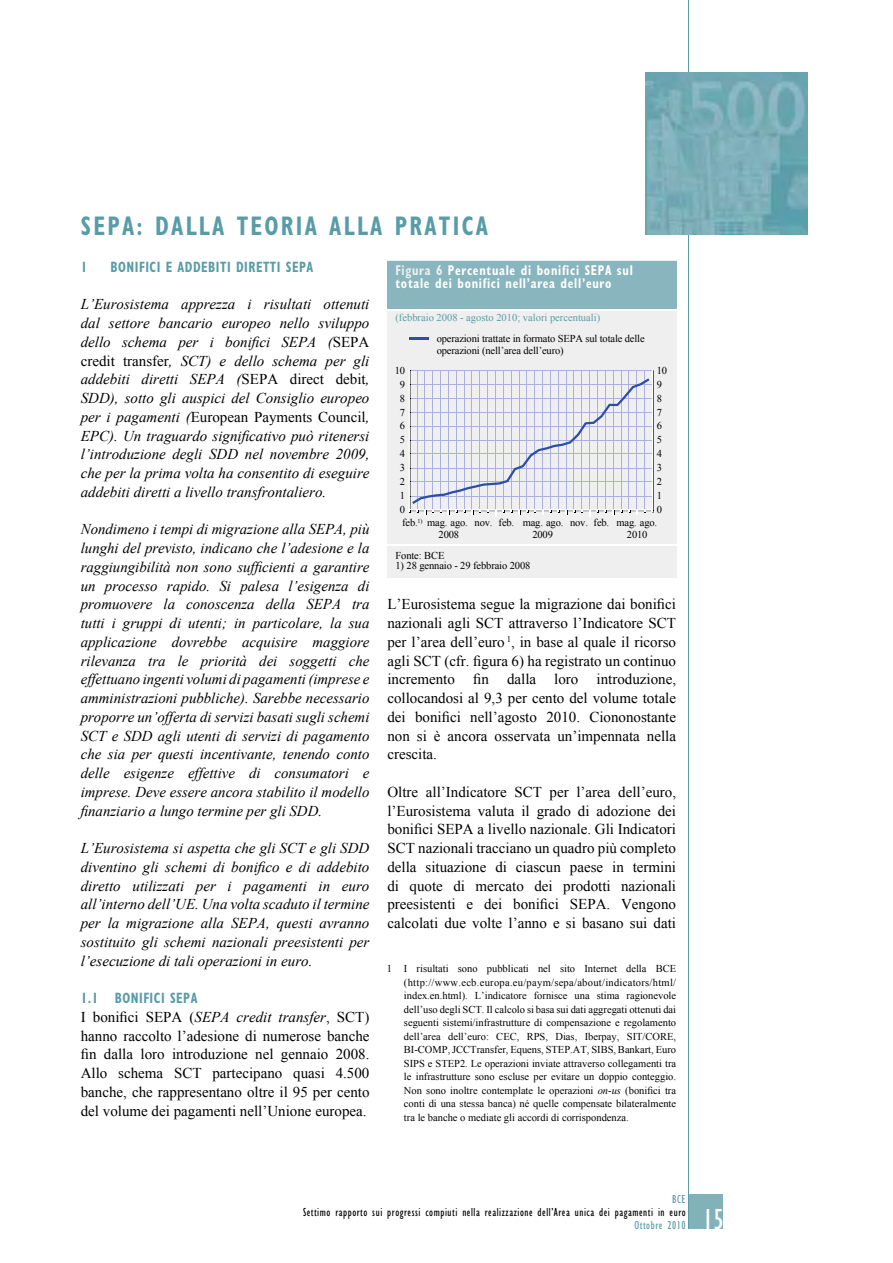
<style>
.page{position:relative;width:893px;height:1263px;background:#fff}
.page>*{position:absolute;margin:0;border:0;box-sizing:border-box;transform-origin:0 0}
.t1{font:condensed 30px "Gill Sans Myriad";color:#fff;scale:.95 1}
.t2{font:700 condensed 27px "Gill Sans Myriad";letter-spacing:.1em;color:#579ca7;scale:.85 1}
.t3{font:italic 15px/18.8px "Times New Roman WGL";color:#000;text-align:justify}
.t4{font:15px/18.8px "Times New Roman WGL";color:#000;text-align:justify}
.t5{font:700 condensed 15px "Gill Sans Myriad";letter-spacing:.04em;color:#579ca7;scale:.85 1}
.t6{font:700 condensed 14.25px/13.5px "Gill Sans Myriad";letter-spacing:.06em;color:#fff;scale:.85 1}
.t7{font:condensed 12px "Gill Sans Myriad";letter-spacing:.05em;color:#000;scale:.95 1}
.t8{font:condensed 12px "Gill Sans Myriad";letter-spacing:.05em;color:#579ca7;scale:.95 1}
.t9{font:10.5px/13.5px "Times New Roman WGL";letter-spacing:-.015em;color:#000;text-align:justify}
.t10{font:10.5px "Times New Roman WGL";color:#579ca7}
.s1{font-style:normal}
.s2{font-style:italic}
.s3{color:#efefef}
</style>
<div class="page">
<div style="left:689px;top:1195px;width:34px;height:34px;background:#81b1b9"></div>
<hr style="left:689px;top:0;width:1px;height:1229px;background:#579ca7">
<img style="left:645px;top:72px;width:163px;height:163px">
<div style="left:387px;top:261px;width:289px;height:317px;background:#efefef"></div>
<div style="left:387px;top:261px;width:289px;height:49px;background:#89b5be"></div>
<hr style="left:387px;top:309px;width:289px;height:1px;background:#fff">
<hr style="left:387px;top:545px;width:289px;height:1px;background:#fff">
<svg style="left:409px;top:370px;width:245px;height:147px"></svg>
<svg style="left:409px;top:338px;width:19px;height:2px"></svg>
<h2 class="t2" style="left:81px;top:217px;width:481px">SEPA: DALLA TEORIA ALLA PRATICA</h2>
<p class="t5" style="left:81px;top:262px;width:9px">1</p>
<p class="t5" style="left:111px;top:262px;width:240px">BONIFICI E ADDEBITI DIRETTI SEPA</p>
<p class="t3" style="left:81px;top:296px;width:290px">L’Eurosistema apprezza i risultati ottenuti dal settore bancario europeo nello sviluppo dello schema per i bonifici SEPA (<span class="s1">SEPA credit transfer</span>, SCT) e dello schema per gli addebiti diretti SEPA (<span class="s1">SEPA direct debit</span>, SDD), sotto gli auspici del Consiglio europeo per i pagamenti (<span class="s1">European Payments Council</span>, EPC). Un traguardo significativo può ritenersi l’introduzione degli SDD nel novembre 2009, che per la prima volta ha consentito di eseguire addebiti diretti a livello transfrontaliero.</p>
<p class="t3" style="left:81px;top:521px;width:290px">Nondimeno i tempi di migrazione alla SEPA, più lunghi del previsto, indicano che l’adesione e la raggiungibilità non sono sufficienti a garantire un processo rapido. Si palesa l’esigenza di promuovere la conoscenza della SEPA tra tutti i gruppi di utenti; in particolare, la sua applicazione dovrebbe acquisire maggiore rilevanza tra le priorità dei soggetti che effettuano ingenti volumi di pagamenti (imprese e amministrazioni pubbliche). Sarebbe necessario proporre un’offerta di servizi basati sugli schemi SCT e SDD agli utenti di servizi di pagamento che sia per questi incentivante, tenendo conto delle esigenze effettive di consumatori e imprese. Deve essere ancora stabilito il modello finanziario a lungo termine per gli SDD.</p>
<p class="t3" style="left:81px;top:840px;width:290px">L’Eurosistema si aspetta che gli SCT e gli SDD diventino gli schemi di bonifico e di addebito diretto utilizzati per i pagamenti in euro all’interno dell’UE. Una volta scaduto il termine per la migrazione alla SEPA, questi avranno sostituito gli schemi nazionali preesistenti per l’esecuzione di tali operazioni in euro.</p>
<p class="t5" style="left:81px;top:993px;width:139px">1.1 BONIFICI SEPA</p>
<p class="t4" style="left:81px;top:1009px;width:290px">I bonifici SEPA (<span class="s2">SEPA credit transfer</span>, SCT) hanno raccolto l’adesione di numerose banche fin dalla loro introduzione nel gennaio 2008.<br>Allo schema SCT partecipano quasi 4.500 banche, che rappresentano oltre il 95 per cento del volume dei pagamenti nell’Unione europea.</p>
<p class="t6" style="left:395px;top:265px;width:281px"><span class="s3">Figura 6</span> Percentuale di bonifici SEPA sul totale dei bonifici nell’area dell’euro</p>
<p class="t10" style="left:395px;top:313px;width:206px">(febbraio 2008 - agosto 2010; valori percentuali)</p>
<p class="t9" style="left:437px;top:333px;width:209px;line-height:12px">operazioni trattate in formato SEPA sul totale delle operazioni (nell’area dell’euro)</p>
<p class="t9" style="left:395px;top:365px;width:12px">10</p>
<p class="t9" style="left:657px;top:365px;width:12px">10</p>
<p class="t9" style="left:400px;top:379px;width:7px">9</p>
<p class="t9" style="left:657px;top:379px;width:7px">9</p>
<p class="t9" style="left:400px;top:392px;width:7px">8</p>
<p class="t9" style="left:657px;top:392px;width:7px">8</p>
<p class="t9" style="left:400px;top:406px;width:7px">7</p>
<p class="t9" style="left:657px;top:406px;width:7px">7</p>
<p class="t9" style="left:400px;top:420px;width:7px">6</p>
<p class="t9" style="left:657px;top:420px;width:7px">6</p>
<p class="t9" style="left:400px;top:434px;width:7px">5</p>
<p class="t9" style="left:657px;top:434px;width:7px">5</p>
<p class="t9" style="left:400px;top:448px;width:7px">4</p>
<p class="t9" style="left:657px;top:448px;width:7px">4</p>
<p class="t9" style="left:400px;top:462px;width:7px">3</p>
<p class="t9" style="left:657px;top:462px;width:7px">3</p>
<p class="t9" style="left:400px;top:476px;width:7px">2</p>
<p class="t9" style="left:657px;top:476px;width:7px">2</p>
<p class="t9" style="left:400px;top:489px;width:7px">1</p>
<p class="t9" style="left:657px;top:489px;width:7px">1</p>
<p class="t9" style="left:400px;top:503px;width:7px">0</p>
<p class="t9" style="left:657px;top:503px;width:7px">0</p>
<p class="t9" style="left:402px;top:517px;width:92px">feb.<sup>1)</sup> mag. ago. nov.</p>
<p class="t9" style="left:523px;top:517px;width:67px">mag. ago. nov.</p>
<p class="t9" style="left:616px;top:517px;width:42px">mag. ago.</p>
<p class="t9" style="left:499px;top:517px;width:17px">feb.</p>
<p class="t9" style="left:594px;top:517px;width:17px">feb.</p>
<p class="t9" style="left:439px;top:528px;width:22px">2008</p>
<p class="t9" style="left:532px;top:528px;width:22px">2009</p>
<p class="t9" style="left:627px;top:528px;width:22px">2010</p>
<p class="t9" style="left:395px;top:549px;width:50px">Fonte: BCE</p>
<p class="t9" style="left:395px;top:560px;width:136px">1) 28 gennaio - 29 febbraio 2008</p>
<p class="t4" style="left:387px;top:596px;width:290px">L’Eurosistema segue la migrazione dai bonifici nazionali agli SCT attraverso l’Indicatore SCT per l’area dell’euro <sup>1</sup>, in base al quale il ricorso agli SCT (cfr. figura 6) ha registrato un continuo incremento fin dalla loro introduzione, collocandosi al 9,3 per cento del volume totale dei bonifici nell’agosto 2010. Ciononostante non si è ancora osservata un’impennata nella crescita.</p>
<p class="t4" style="left:387px;top:784px;width:290px">Oltre all’Indicatore SCT per l’area dell’euro, l’Eurosistema valuta il grado di adozione dei bonifici SEPA a livello nazionale. Gli Indicatori SCT nazionali tracciano un quadro più completo della situazione di ciascun paese in termini di quote di mercato dei prodotti nazionali preesistenti e dei bonifici SEPA. Vengono calcolati due volte l’anno e si basano sui dati</p>
<p class="t9" style="left:404px;top:963px;width:274px;text-indent:-17px">1 I risultati sono pubblicati nel sito Internet della BCE (http://www.ecb.europa.eu/paym/sepa/about/indicators/html/ index.en.html). L’indicatore fornisce una stima ragionevole dell’uso degli SCT. Il calcolo si basa sui dati aggregati ottenuti dai seguenti sistemi/infrastrutture di compensazione e regolamento dell’area dell’euro: CEC, RPS, Dias, Iberpay, SIT/CORE, BI-COMP, JCCTransfer, Equens, STEP.AT, SIBS, Bankart, Euro SIPS e STEP2. Le operazioni inviate attraverso collegamenti tra le infrastrutture sono escluse per evitare un doppio conteggio.<br>Non sono inoltre contemplate le operazioni <span class="s2">on-us</span> (bonifici tra conti di una stessa banca) né quelle compensate bilateralmente tra le banche o mediate gli accordi di corrispondenza.</p>
<p class="t8" style="left:672px;top:1195px;width:16px">BCE</p>
<p class="t7" style="left:303px;top:1208px;width:404px">Settimo rapporto sui progressi compiuti nella realizzazione dell’Area unica dei pagamenti in euro</p>
<p class="t8" style="left:634px;top:1221px;width:55px">Ottobre 2010</p>
<h1 class="t1" style="left:703px;top:1210px;width:23px">15</h1>
</div>
